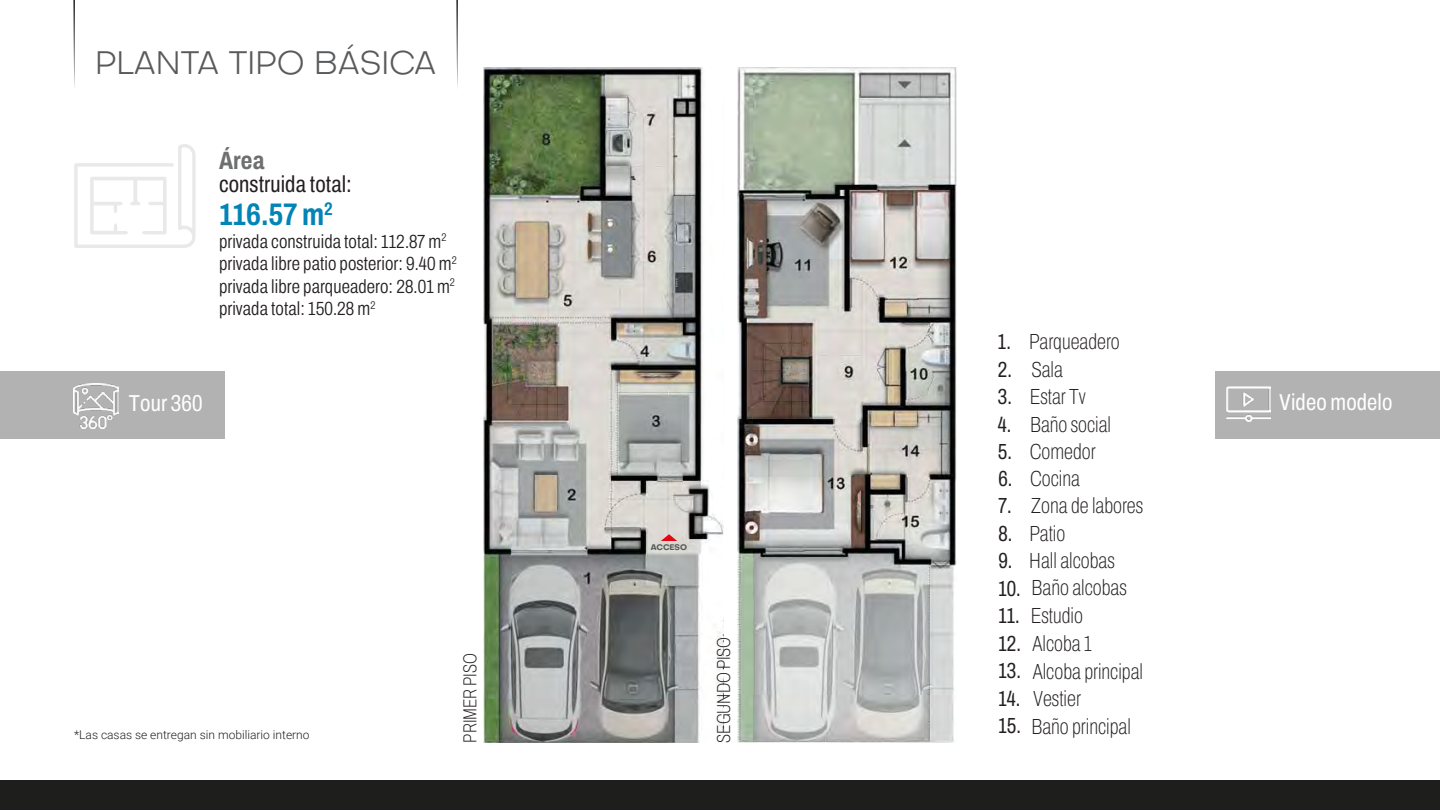
<style>
.page{position:relative;width:1440px;height:810px;background:#fff}
.page>*{position:absolute;margin:0;border:0;box-sizing:border-box;transform-origin:0 0}
.t1{font:300 32.4px "Octarine";color:#595a5c}
.t2{font:700 31.2px "Archivo Condensed";color:#0384b6}
.t3{font:700 25.05px "Archivo Condensed";color:#6e6f70}
.t4{font:23.1px "Archivo Condensed";letter-spacing:.005em;color:#fff}
.t5{font:23.1px "Archivo Condensed";letter-spacing:.005em;color:#231f20}
.t6{font:100 21.9px "Archivo Condensed";color:#231f20;scale:.95 1}
.t7{font:300 19.05px/22.5px "Archivo Condensed";letter-spacing:.005em;color:#231f20}
.t8{font:100 18.9px "Archivo Condensed";color:#231f20;scale:.95 1}
.t9{font:300 12px "Roboto";color:#231f20}
.t10{font:700 7.95px "Octarine";color:#595a5c}
.s1{font-weight:400}
</style>
<div class="page">
<div style="left:0;top:781px;width:1440px;height:29px;background:#1e1e1c"></div>
<svg style="left:73px;top:0;width:2px;height:87px"></svg>
<svg style="left:456px;top:0;width:2px;height:87px"></svg>
<img style="left:483px;top:68px;width:240px;height:674px">
<img style="left:738px;top:68px;width:219px;height:674px">
<svg style="left:74px;top:144px;width:122px;height:104px"></svg>
<div style="left:0;top:371px;width:225px;height:68px;background:#b3b2b2"></div>
<div style="left:1215px;top:371px;width:225px;height:68px;background:#b3b2b2"></div>
<img style="left:1227px;top:386px;width:44px;height:35px">
<img style="left:74px;top:384px;width:45px;height:45px">
<svg style="left:661px;top:534px;width:16px;height:7px"></svg>
<h1 class="t1" style="left:95px;top:38px;width:343px">PLANTA TIPO BÁSICA</h1>
<p class="t3" style="left:219px;top:142px;width:47px">Área</p>
<p class="t5" style="left:219px;top:167px;width:134px">construida total:</p>
<h2 class="t2" style="left:219px;top:191px;width:115px">116.57 m<sup>2</sup></h2>
<p class="t7" style="left:219px;top:230px;width:239px">privada construida total: 112.87 m<sup>2 </sup>privada libre patio posterior: 9.40 m<sup>2 </sup>privada libre parqueadero: 28.01 m<sup>2 </sup>privada total: 150.28 m<sup>2</sup></p>
<p class="t6" style="left:998px;top:325px;width:130px"><span class="s1">1.</span> Parqueadero</p>
<p class="t6" style="left:998px;top:353px;width:70px"><span class="s1">2.</span> Sala</p>
<p class="t6" style="left:998px;top:380px;width:94px"><span class="s1">3.</span> Estar Tv</p>
<p class="t6" style="left:998px;top:408px;width:121px"><span class="s1">4.</span> Baño social</p>
<p class="t6" style="left:998px;top:435px;width:104px"><span class="s1">5.</span> Comedor</p>
<p class="t6" style="left:999px;top:462px;width:87px"><span class="s1">6.</span> Cocina</p>
<p class="t6" style="left:999px;top:489px;width:154px"><span class="s1">7.</span> Zona de labores</p>
<p class="t6" style="left:999px;top:517px;width:72px"><span class="s1">8.</span> Patio</p>
<p class="t6" style="left:999px;top:544px;width:124px"><span class="s1">9.</span> Hall alcobas</p>
<p class="t6" style="left:999px;top:572px;width:136px"><span class="s1">10.</span> Baño alcobas</p>
<p class="t6" style="left:999px;top:600px;width:90px"><span class="s1">11.</span> Estudio</p>
<p class="t6" style="left:999px;top:627px;width:100px"><span class="s1">12.</span> Alcoba 1</p>
<p class="t6" style="left:999px;top:655px;width:154px"><span class="s1">13.</span> Alcoba principal</p>
<p class="t6" style="left:999px;top:682px;width:88px"><span class="s1">14.</span> Vestier</p>
<p class="t6" style="left:999px;top:710px;width:141px"><span class="s1">15.</span> Baño principal</p>
<p class="t4" style="left:129px;top:386px;width:75px">Tour 360</p>
<p class="t4" style="left:1279px;top:385px;width:115px">Video modelo</p>
<p class="t10" style="left:651px;top:541px;width:38px">ACCESO</p>
<p class="t8" style="left:710px;top:742px;width:113px;rotate:-90deg">SEGUNDO PISO</p>
<p class="t8" style="left:456px;top:742px;width:95px;rotate:-90deg">PRIMER PISO</p>
<p class="t9" style="left:74px;top:726px;width:237px">*Las casas se entregan sin mobiliario interno</p>
</div>
